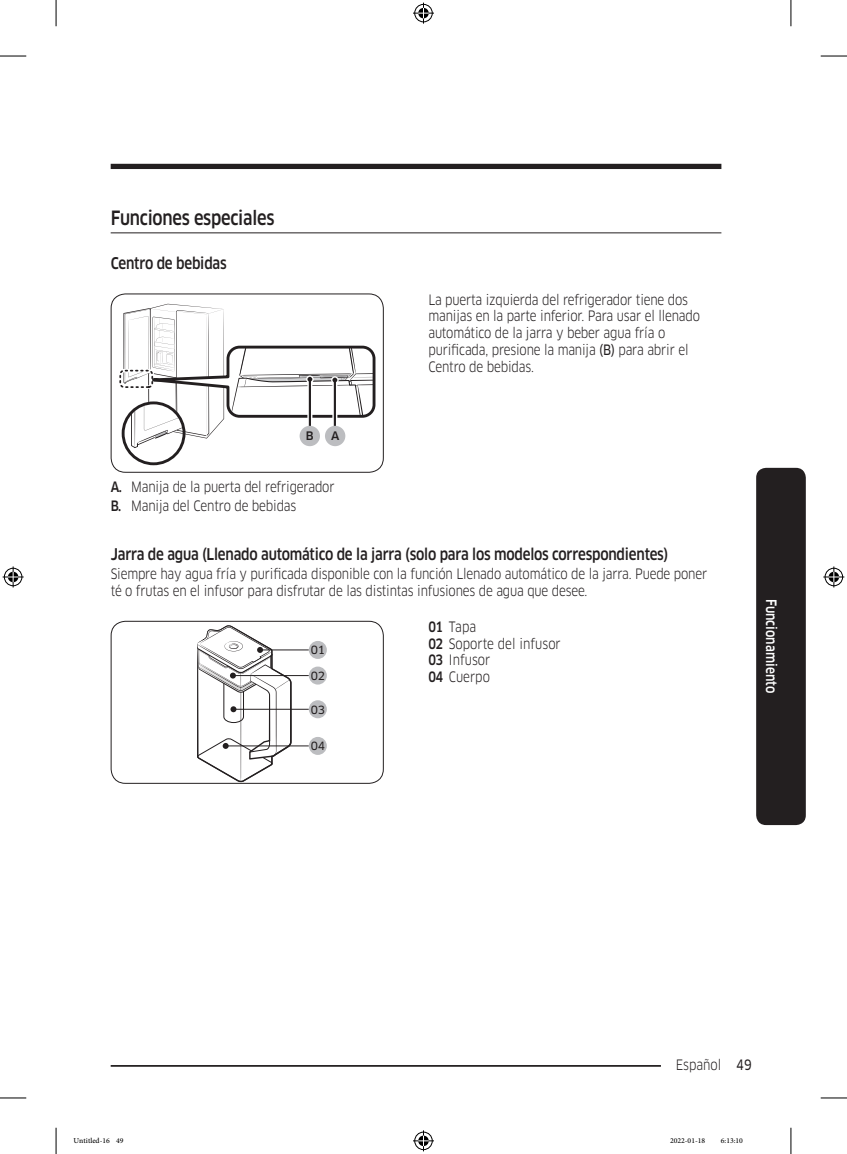
<style>
.page{position:relative;width:847px;height:1154px;background:#fff}
.page>*{position:absolute;margin:0;border:0;box-sizing:border-box;transform-origin:0 0}
.t1{font:500 19.25px "Samsung Clan Pro";letter-spacing:-.015em;color:#231f20;scale:.85 1}
.t2{font:500 15.75px "Samsung Clan Pro";letter-spacing:-.015em;color:#231f20;scale:.85 1}
.t3{font:14px/16.8px "Samsung Clan Pro";letter-spacing:-.015em;color:#231f20;scale:.85 1}
.Sidebar{font:500 14px "Samsung Clan Pro";color:#fff;scale:.85 1}
.image{font:500 11.55px "Samsung Clan Pro";color:#231f20}
.image-2{font:11.2px "Samsung Clan Pro News";letter-spacing:-.015em;color:#231f20}
.t4{font:10.5px "Adobe Arabic";color:#000}
.s1{font-weight:500}
.s2{font-family:"Samsung Clan Pro News"}
</style>
<div class="page">
<div style="left:111px;top:164px;width:610px;height:5px;background:#231f20"></div>
<hr style="left:111px;top:1065px;width:610px;height:2px;background:#231f20">
<div style="left:660px;top:1055px;width:76px;height:17px;background:#fff"></div>
<div style="left:755px;top:468px;width:50px;height:357px;background:#231f20;border-radius:10px"></div>
<hr style="left:111px;top:232px;width:610px;height:1px;background:#231f20">
<svg style="left:119px;top:304px;width:257px;height:144px"></svg>
<div style="left:122px;top:401px;width:63px;height:64px;border:3px solid #231f20;border-radius:50%"></div>
<div style="left:299px;top:426px;width:21px;height:20px;background:#bcbdc0;border-radius:50%"></div>
<div style="left:325px;top:426px;width:20px;height:20px;background:#bcbdc0;border-radius:50%"></div>
<div style="left:111px;top:293px;width:272px;height:180px;border:1px solid #231f20;border-radius:14px"></div>
<hr style="left:260px;top:649px;width:49px;height:1px;background:#231f20">
<div style="left:309px;top:641px;width:18px;height:18px;background:#bcbdc0;border-radius:50%"></div>
<hr style="left:233px;top:675px;width:76px;height:1px;background:#231f20">
<div style="left:309px;top:666px;width:18px;height:18px;background:#bcbdc0;border-radius:50%"></div>
<hr style="left:233px;top:709px;width:76px;height:1px;background:#231f20">
<div style="left:309px;top:700px;width:18px;height:18px;background:#bcbdc0;border-radius:50%"></div>
<hr style="left:225px;top:745px;width:84px;height:1px;background:#231f20">
<svg style="left:197px;top:625px;width:94px;height:157px"></svg>
<div style="left:309px;top:737px;width:18px;height:18px;background:#bcbdc0;border-radius:50%"></div>
<div style="left:111px;top:621px;width:272px;height:163px;border:1px solid #231f20;border-radius:14px"></div>
<svg style="left:0;top:56px;width:26px;height:1px"></svg>
<svg style="left:820px;top:56px;width:26px;height:1px"></svg>
<svg style="left:0;top:1097px;width:26px;height:1px"></svg>
<svg style="left:820px;top:1097px;width:26px;height:1px"></svg>
<svg style="left:56px;top:0;width:1px;height:26px"></svg>
<svg style="left:56px;top:1128px;width:1px;height:26px"></svg>
<svg style="left:790px;top:0;width:1px;height:26px"></svg>
<svg style="left:790px;top:1128px;width:1px;height:26px"></svg>
<svg style="left:413px;top:3px;width:21px;height:21px"></svg>
<svg style="left:413px;top:1130px;width:21px;height:21px"></svg>
<svg style="left:3px;top:566px;width:21px;height:21px"></svg>
<svg style="left:823px;top:566px;width:21px;height:21px"></svg>
<h2 class="t1" style="left:111px;top:207px;width:194px">Funciones especiales</h2>
<h3 class="t2" style="left:111px;top:254px;width:138px">Centro de bebidas</h3>
<p class="image" style="left:306px;top:429px;width:9px">B</p>
<p class="image" style="left:331px;top:429px;width:10px">A</p>
<p class="t3" style="left:111px;top:478px;width:265px"><span class="s1">A.</span> Manija de la puerta del refrigerador</p>
<p class="t3" style="left:111px;top:498px;width:220px"><span class="s1">B.</span> Manija del Centro de bebidas</p>
<p class="t3" style="left:428px;top:291px;width:321px">La puerta izquierda del refrigerador tiene dos manijas en la parte inferior. Para usar el llenado automático de la jarra y beber agua fría o purificada, presione la manija <span class="s2">(B)</span> para abrir el Centro de bebidas.</p>
<h3 class="t2" style="left:111px;top:545px;width:657px">Jarra de agua (Llenado automático de la jarra (solo para los modelos correspondientes)</h3>
<p class="t3" style="left:111px;top:566px;width:703px">Siempre hay agua fría y purificada disponible con la función Llenado automático de la jarra. Puede poner té o frutas en el infusor para disfrutar de las distintas infusiones de agua que desee.</p>
<p class="image-2" style="left:310px;top:643px;width:16px">01</p>
<p class="image-2" style="left:310px;top:669px;width:16px">02</p>
<p class="image-2" style="left:310px;top:703px;width:16px">03</p>
<p class="image-2" style="left:310px;top:739px;width:16px">04</p>
<p class="t3" style="left:428px;top:618px;width:58px"><span class="s1">01</span> Tapa</p>
<p class="t3" style="left:428px;top:635px;width:157px"><span class="s1">02</span> Soporte del infusor</p>
<p class="t3" style="left:428px;top:652px;width:74px"><span class="s1">03</span> Infusor</p>
<p class="t3" style="left:428px;top:669px;width:74px"><span class="s1">04</span> Cuerpo</p>
<p class="Sidebar" style="left:779px;top:599px;width:112px;rotate:90deg">Funcionamiento</p>
<p class="t3" style="left:675px;top:1056px;width:91px">Español <span class="s2">49</span></p>
<p class="t4" style="left:74px;top:1133px;width:51px">Untitled-16 49</p>
<p class="t4" style="left:669px;top:1133px;width:37px">2022-01-18</p>
<p class="t4" style="left:720px;top:1133px;width:24px">6:13:10</p>
</div>
